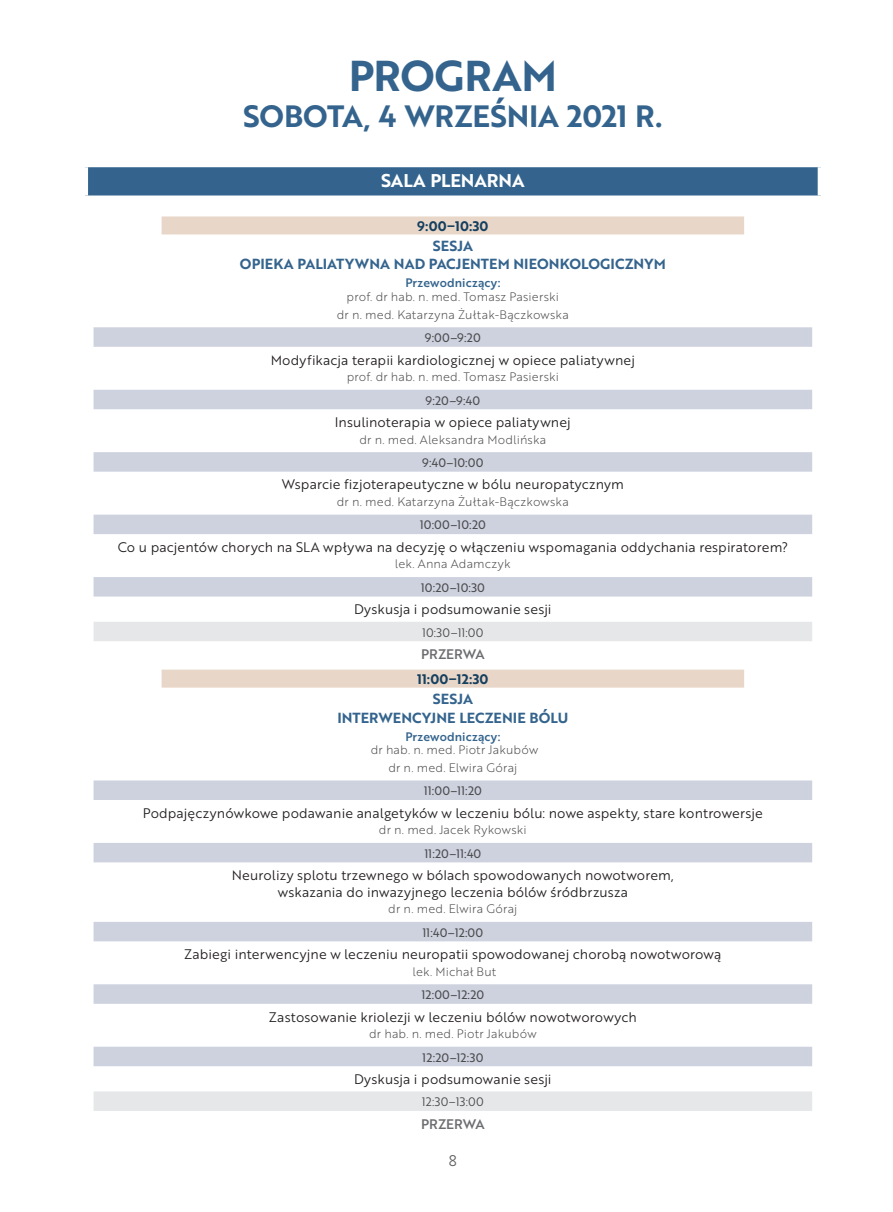
<style>
.page{position:relative;width:893px;height:1212px;background:#fff}
.page>*{position:absolute;margin:0;border:0;box-sizing:border-box;transform-origin:0 0}
.t1{font:42px "Brother 1816 Bold";letter-spacing:-.005em;color:#34648d}
.t2{font:30px "Brother 1816 Bold";letter-spacing:-.01em;color:#34648d}
.t3{font:18px "Brother 1816 Bold";color:#fff}
.t4{font:15px "Brother 1816 Book";color:#636366}
.t5{font:14.25px/18.5px "Brother 1816 Bold";letter-spacing:.005em;color:#34648d;text-align:center}
.t6{font:13.5px/16.5px "Brother 1816 Book";letter-spacing:.005em;color:#231f20;text-align:center}
.t7{font:13.5px "Brother 1816 Bold";letter-spacing:.015em;color:#16405f}
.t8{font:13.5px "Brother 1816 Medium";letter-spacing:-.005em;color:#6c6d70}
.t9{font:12px/17.7px "Brother 1816 Light";letter-spacing:.015em;color:#4b4c4d;text-align:center}
.t10{font:12px "Brother 1816 Regular";color:#4b4c4d}
.t11{font:12px "Brother 1816 Medium";letter-spacing:.01em;color:#34648d}
.t12{font:12px "Brother 1816 Book";letter-spacing:.01em;color:#4b4c4d}
</style>
<div class="page">
<div style="left:162px;top:216px;width:582px;height:18px;background:#e8d6c8"></div>
<div style="left:94px;top:327px;width:718px;height:20px;background:#ced2df"></div>
<div style="left:94px;top:390px;width:718px;height:19px;background:#ced2df"></div>
<div style="left:94px;top:452px;width:718px;height:20px;background:#ced2df"></div>
<div style="left:94px;top:515px;width:718px;height:19px;background:#ced2df"></div>
<div style="left:94px;top:577px;width:718px;height:19px;background:#ced2df"></div>
<div style="left:94px;top:622px;width:718px;height:19px;background:#e6e7e9"></div>
<div style="left:162px;top:670px;width:582px;height:18px;background:#e8d6c8"></div>
<div style="left:94px;top:780px;width:718px;height:20px;background:#ced2df"></div>
<div style="left:94px;top:843px;width:718px;height:19px;background:#ced2df"></div>
<div style="left:94px;top:922px;width:718px;height:19px;background:#ced2df"></div>
<div style="left:94px;top:984px;width:718px;height:20px;background:#ced2df"></div>
<div style="left:94px;top:1047px;width:718px;height:19px;background:#ced2df"></div>
<div style="left:94px;top:1091px;width:718px;height:20px;background:#e6e7e9"></div>
<div style="left:85px;top:166px;width:736px;height:30px;background:#34648d"></div>
<div style="left:818px;top:167px;width:6px;height:28px;background:#fff"></div>
<hr style="left:82px;top:166px;width:742px;height:1px;background:#fff">
<hr style="left:82px;top:195px;width:742px;height:2px;background:#fff">
<div style="left:82px;top:167px;width:6px;height:28px;background:#fff"></div>
<h1 class="t1" style="left:349px;top:44px;width:203px">PROGRAM</h1>
<h2 class="t2" style="left:243px;top:93px;width:38px">SOBOTA</h2>
<h2 class="t2" style="left:364px;top:93px;width:61px">, 4 WRZEŚNIA</h2>
<h2 class="t2" style="left:567px;top:93px;width:97px">2021 R.</h2>
<h3 class="t3" style="left:381px;top:167px;width:23px">SALA</h3>
<h3 class="t3" style="left:430px;top:167px;width:24px">PLENARNA</h3>
<p class="t7" style="left:417px;top:216px;width:73px">9:00–10:30</p>
<p class="t5" style="left:240px;top:236px;width:427px">SESJA<br>OPIEKA PALIATYWNA NAD PACJENTEM NIEONKOLOGICZNYM</p>
<p class="t11" style="left:405px;top:274px;width:97px">Przewodniczący:</p>
<p class="t9" style="left:337px;top:287px;width:233px">prof. dr hab. n. med. Tomasz Pasierski<br>dr n. med. Katarzyna Żułtak-Bączkowska</p>
<p class="t10" style="left:425px;top:329px;width:57px">9:00–9:20</p>
<p class="t6" style="left:271px;top:351px;width:366px">Modyfikacja terapii kardiologicznej w opiece paliatywnej</p>
<p class="t9" style="left:347px;top:367px;width:214px">prof. dr hab. n. med. Tomasz Pasierski</p>
<p class="t10" style="left:425px;top:391px;width:56px">9:20–9:40</p>
<p class="t6" style="left:335px;top:413px;width:238px">Insulinoterapia w opiece paliatywnej</p>
<p class="t9" style="left:360px;top:430px;width:188px">dr n. med. Aleksandra Modlińska</p>
<p class="t10" style="left:422px;top:454px;width:63px">9:40–10:00</p>
<p class="t6" style="left:282px;top:476px;width:344px">Wsparcie fizjoterapeutyczne w bólu neuropatycznym</p>
<p class="t9" style="left:337px;top:492px;width:233px">dr n. med. Katarzyna Żułtak-Bączkowska</p>
<p class="t10" style="left:420px;top:516px;width:68px">10:00–10:20</p>
<p class="t6" style="left:118px;top:538px;width:672px">Co u pacjentów chorych na SLA wpływa na decyzję o włączeniu wspomagania oddychania respiratorem?</p>
<p class="t9" style="left:395px;top:555px;width:117px">lek. Anna Adamczyk</p>
<p class="t10" style="left:421px;top:579px;width:66px">10:20–10:30</p>
<p class="t6" style="left:354px;top:601px;width:199px">Dyskusja i podsumowanie sesji</p>
<p class="t12" style="left:422px;top:623px;width:63px">10:30–11:00</p>
<p class="t8" style="left:421px;top:644px;width:65px">Przerwa</p>
<p class="t7" style="left:417px;top:669px;width:73px">11:00–12:30</p>
<p class="t5" style="left:337px;top:689px;width:233px">SESJA<br>INTERWENCYJNE LECZENIE BÓLU</p>
<p class="t11" style="left:405px;top:727px;width:97px">Przewodniczący:</p>
<p class="t9" style="left:371px;top:740px;width:169px">dr hab. n. med. Piotr Jakubów dr n. med. Elwira Góraj</p>
<p class="t10" style="left:424px;top:782px;width:60px">11:00–11:20</p>
<p class="t6" style="left:143px;top:804px;width:621px">Podpajęczynówkowe podawanie analgetyków w leczeniu bólu: nowe aspekty, stare kontrowersje</p>
<p class="t9" style="left:379px;top:820px;width:149px">dr n. med. Jacek Rykowski</p>
<p class="t10" style="left:424px;top:844px;width:58px">11:20–11:40</p>
<p class="t6" style="left:232px;top:866px;width:443px">Neurolizy splotu trzewnego w bólach spowodowanych nowotworem, wskazania do inwazyjnego leczenia bólów śródbrzusza</p>
<p class="t9" style="left:388px;top:899px;width:131px">dr n. med. Elwira Góraj</p>
<p class="t10" style="left:422px;top:923px;width:62px">11:40–12:00</p>
<p class="t6" style="left:184px;top:945px;width:539px">Zabiegi interwencyjne w leczeniu neuropatii spowodowanej chorobą nowotworową</p>
<p class="t9" style="left:413px;top:962px;width:85px">lek. Michał But</p>
<p class="t10" style="left:421px;top:986px;width:64px">12:00–12:20</p>
<p class="t6" style="left:269px;top:1008px;width:369px">Zastosowanie kriolezji w leczeniu bólów nowotworowych</p>
<p class="t9" style="left:369px;top:1024px;width:169px">dr hab. n. med. Piotr Jakubów</p>
<p class="t10" style="left:422px;top:1048px;width:63px">12:20–12:30</p>
<p class="t6" style="left:354px;top:1070px;width:199px">Dyskusja i podsumowanie sesji</p>
<p class="t12" style="left:422px;top:1093px;width:63px">12:30–13:00</p>
<p class="t8" style="left:421px;top:1114px;width:65px">Przerwa</p>
<p class="t4" style="left:449px;top:1150px;width:10px">8</p>
</div>
